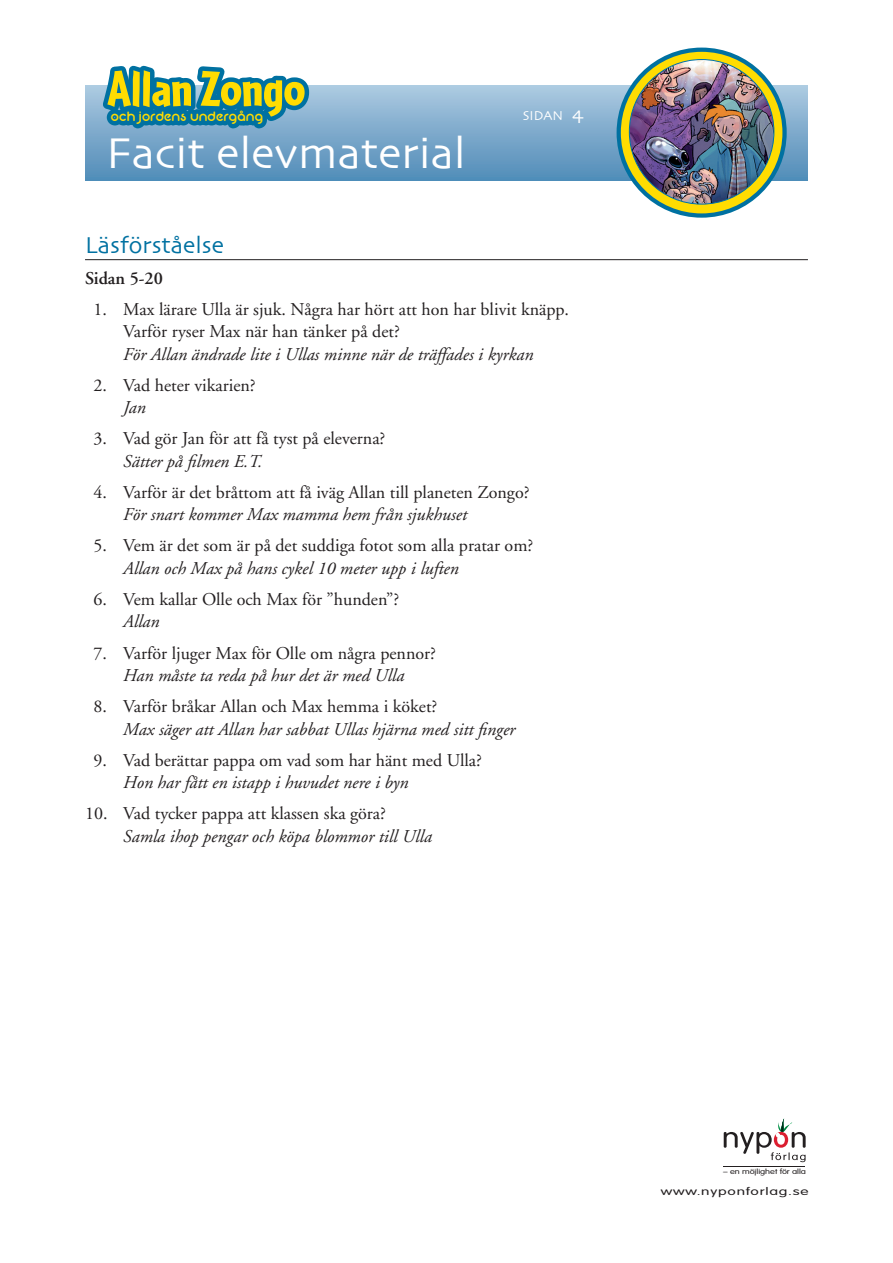
<style>
.page{position:relative;width:893px;height:1263px;background:#fff}
.page>*{position:absolute;margin:0;border:0;box-sizing:border-box;transform-origin:0 0}
.t1{font:900 52.5px "Cafeteria";color:#ffdc01}
.t2{font:45px "Skia";color:#fff}
.mellemrubrik{font:24px "Skia";color:#0071a1}
.brødtekst_-_2mm_indr{font:18px/22.5px "Adobe Garamond";color:#231f20}
.brødtekst_-_2mm_indr-2{font:italic 18px/22.5px "Adobe Garamond";color:#231f20}
.brødtekst{font:italic 18px/22.5px "Adobe Garamond";color:#231f20}
.brødtekst_fed{font:600 18px "Adobe Garamond";color:#231f20}
.t3{font:15px "Neon 80 s";letter-spacing:-.015em;color:#ffdc01}
.t4{font:13.5px "Skia";color:#fff}
.t5{font:300 10.5px "VAG Rounded";letter-spacing:.05em;color:#231f20;scale:1.48 1}
.t6{font:300 7.2px "VAG Rounded";letter-spacing:-.005em;color:#231f20;scale:1.28 1}
.s1{font-size:19.5px}
.s2{font-style:italic}
.s3{font-style:normal}
</style>
<div class="page">
<div style="left:85px;top:85px;width:723px;height:95px;background:linear-gradient(to bottom,#adcae1,#518cb8)"></div>
<svg style="left:724px;top:1118px;width:82px;height:44px"></svg>
<hr style="left:724px;top:1167px;width:81px;height:1px;background:#231f20">
<svg style="left:96px;top:65px;width:218px;height:77px;background:#4895ba"></svg>
<svg style="left:617px;top:48px;width:170px;height:170px;background:#1a7c98"></svg>
<div style="left:621px;top:52px;width:161px;height:161px;background:#ffdc01;border-radius:50%"></div>
<img style="left:629px;top:60px;width:145px;height:144px;border-radius:72px">
<hr style="left:85px;top:259px;width:723px;height:1px;background:#231f20">
<h1 class="t1" style="left:107px;top:58px;width:200px">Allan Zongo</h1>
<p class="t3" style="left:111px;top:108px;width:154px">och jordens undergång</p>
<h2 class="t2" style="left:106px;top:126px;width:361px">Facit elevmaterial</h2>
<p class="t4" style="left:523px;top:107px;width:62px">SIDAN <span class="s1">4</span></p>
<p class="mellemrubrik" style="left:85px;top:231px;width:140px">Läsförståelse</p>
<p class="brødtekst_fed" style="left:85px;top:268px;width:79px">Sidan 5-20</p>
<p class="brødtekst_-_2mm_indr" style="left:123px;top:298px;width:447px;text-indent:-30px">1. Max lärare Ulla är sjuk. Några har hört att hon har blivit knäpp.<br>Varför ryser Max när han tänker på det?<br><span class="s2">För Allan ändrade lite i Ullas minne när de träffades i kyrkan</span></p>
<p class="brødtekst_-_2mm_indr" style="left:123px;top:374px;width:134px;text-indent:-30px">2. Vad heter vikarien?<br><span class="s2">Jan</span></p>
<p class="brødtekst_-_2mm_indr" style="left:123px;top:428px;width:264px;text-indent:-30px">3. Vad gör Jan för att få tyst på eleverna?<br><span class="s2">Sätter på filmen E.T.</span></p>
<p class="brødtekst_-_2mm_indr" style="left:123px;top:481px;width:408px;text-indent:-30px">4. Varför är det bråttom att få iväg Allan till planeten Zongo?<br><span class="s2">För snart kommer Max mamma hem från sjukhuset</span></p>
<p class="brødtekst_-_2mm_indr" style="left:123px;top:535px;width:411px;text-indent:-30px">5. Vem är det som är på det suddiga fotot som alla pratar om?<br><span class="s2">Allan och Max på hans cykel 10 meter upp i luften</span></p>
<p class="brødtekst_-_2mm_indr" style="left:123px;top:588px;width:278px;text-indent:-30px">6. Vem kallar Olle och Max för ”hunden”?<br><span class="s2">Allan</span></p>
<p class="brødtekst_-_2mm_indr" style="left:94px;top:642px;width:344px;text-align:center">7. Varför ljuger Max för Olle om några pennor?<br><span class="s2">Han måste ta reda på hur det är med Ulla</span></p>
<p class="brødtekst_-_2mm_indr-2" style="left:123px;top:696px;width:394px;text-indent:-30px"><span class="s3">8. Varför bråkar Allan och Max hemma i köket?<br></span>Max säger att Allan har sabbat Ullas hjärna med sitt finger</p>
<p class="brødtekst_-_2mm_indr" style="left:123px;top:749px;width:360px;text-indent:-30px">9. Vad berättar pappa om vad som har hänt med Ulla?<br><span class="s2">Hon har fått en istapp i huvudet nere i byn</span></p>
<p class="brødtekst" style="left:123px;top:803px;width:310px;text-indent:-38px"><span class="s3">10. Vad tycker pappa att klassen ska göra?<br></span>Samla ihop pengar och köpa blommor till Ulla</p>
<p class="t6" style="left:723px;top:1167px;width:66px">– en möjlighet för alla</p>
<p class="t5" style="left:661px;top:1185px;width:101px">www.nyponforlag.se</p>
</div>
